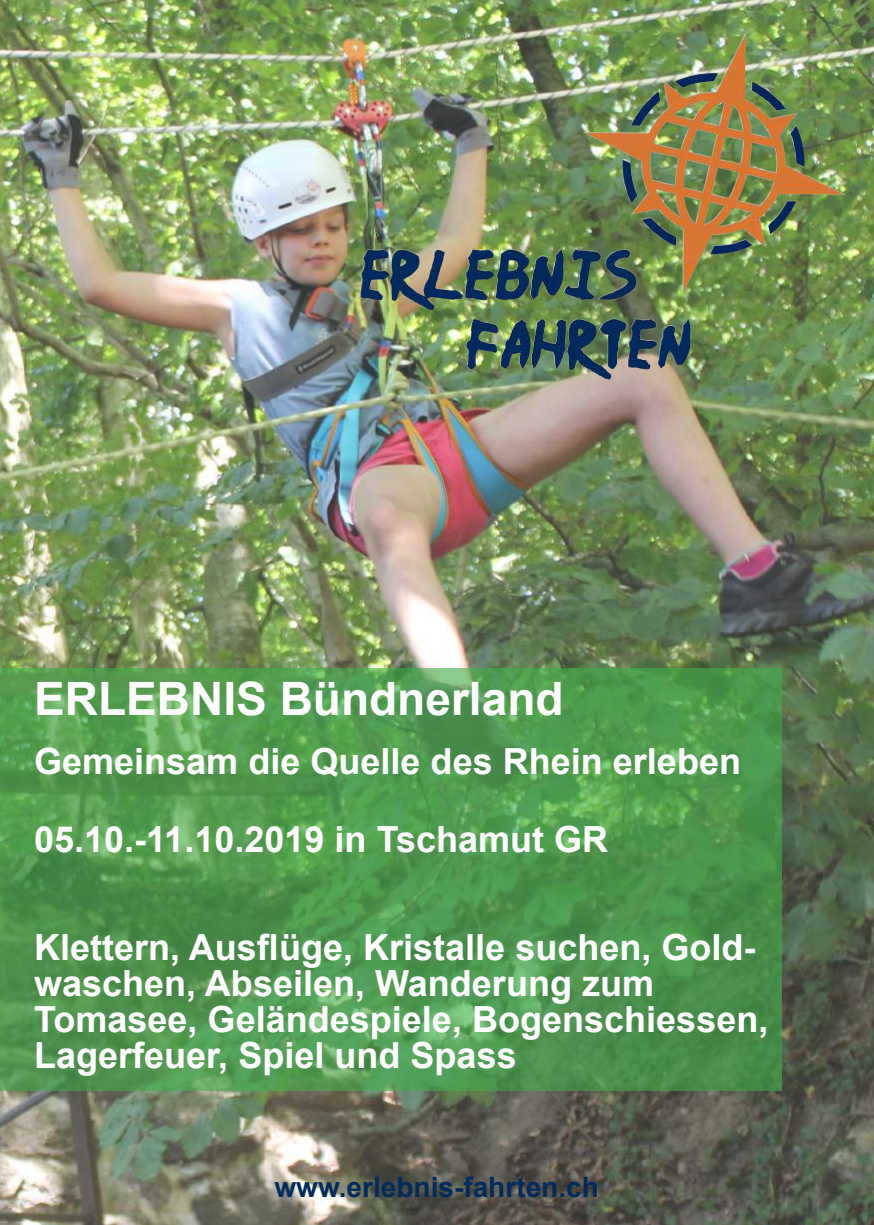
<style>
.page{position:relative;width:874px;height:1225px;background:#fff}
.page>*{position:absolute;margin:0;border:0;box-sizing:border-box;transform-origin:0 0}
.t1{font:700 46px "Arial";color:#fff}
.t2{font:700 36px/36px "Arial";color:#fff}
.t3{font:700 28px "Arial";color:#002b5c}
</style>
<div class="page">
<img style="left:0;top:0;width:873px;height:1225px">
<img style="left:234px;top:5px;width:639px;height:408px">
<svg style="left:0;top:668px;width:781px;height:422px;background:#50984f"></svg>
<p class="t1" style="left:34px;top:668px;width:531px">ERLEBNIS Bündnerland</p>
<p class="t2" style="left:34px;top:723px;width:708px;line-height:77.6px">Gemeinsam die Quelle des Rhein erleben<br>05.10.-11.10.2019 in Tschamut GR</p>
<p class="t2" style="left:34px;top:930px;width:735px">Klettern, Ausflüge, Kristalle suchen, Gold&shy;waschen, Abseilen, Wanderung zum Tomasee, Geländespiele, Bogenschiessen, Lagerfeuer, Spiel und Spass</p>
<p class="t3" style="left:274px;top:1168px;width:326px">www.erlebnis-fahrten.ch</p>
</div>
